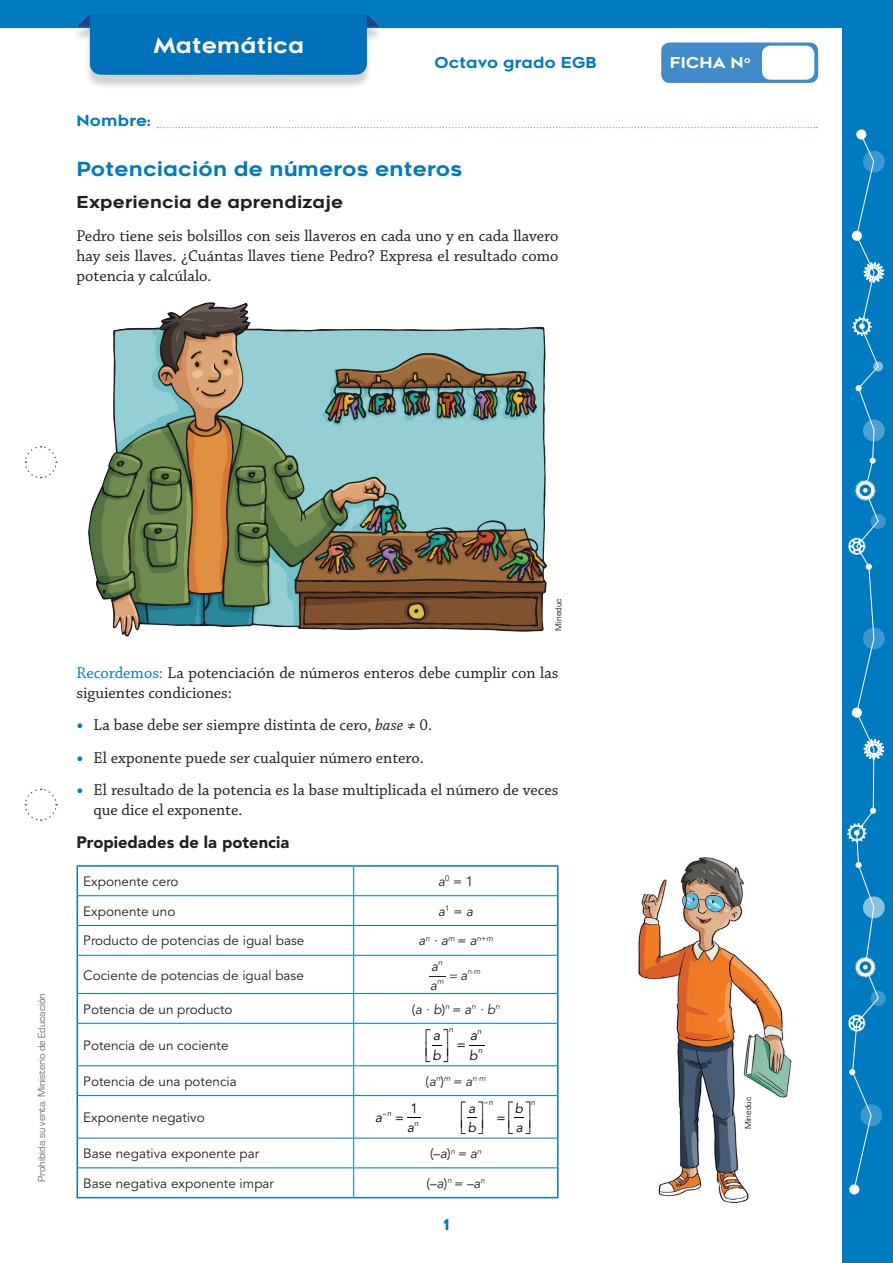
<style>
.page{position:relative;width:893px;height:1263px;background:#fff}
.page>*{position:absolute;margin:0;border:0;box-sizing:border-box;transform-origin:0 0}
.t1{font:21px "Metrosant";color:#fff}
.Títulos_principales{font:19.5px "Metrosant";color:#007ac0}
.Cuerpo_de_texto{font:16.5px/19.8px "Chaparral Pro";color:#231f20}
.Títulos_secundarios{font:16.5px "Metrosant";color:#231f20}
.Título_tablas_e_info{font:900 16.5px "Avenir LT Std";color:#231f20}
.Grado_curso{font:15px "Metrosant";color:#007ac0}
.t2{font:15px "Metrosant";color:#fff}
.t3{font:13.8px/16px "Symbol";color:#000}
.t4{font:italic 13.8px/19.4px "Avenir LT Std";color:#000}
.Infografía{font:13.5px "Avenir LT Std";color:#231f20}
.Infografía-2{font:italic 13.5px "Avenir LT Std";color:#231f20}
.t5{font:13.5px/15.8px "Symbol";color:#000}
.t6{font:italic 13.5px/18.9px "Avenir LT Std";color:#000}
.t7{font:13.5px/18.9px "Avenir LT Std";color:#000}
.t8{font:10.5px "Eurostile";color:#6c6d70}
.Crédito_de_foto{font:9px "Eurostile";color:#231f20}
.t9{font:italic 7.95px "Avenir LT Std";color:#000}
.Infografía-3{font:italic 7.8px "Avenir LT Std";color:#231f20}
.t10{font:italic 7.8px "Avenir LT Std";color:#000}
.t11{font:7.8px "Avenir LT Std";color:#000}
.s1{color:#007ac0}
.s2{font-weight:700;color:#007ac0}
.s3{font-style:italic}
.s4{font-style:normal}
.s5{font-style:normal;font-size:13.5px}
.s6{font-size:13.5px}
</style>
<div class="page">
<div style="left:0;top:0;width:893px;height:28px;background:#007ac0"></div>
<div style="left:842px;top:0;width:51px;height:1263px;background:#007ac0"></div>
<img style="left:76px;top:13px;width:305px;height:73px">
<svg style="left:24px;top:446px;width:34px;height:33px"></svg>
<svg style="left:24px;top:788px;width:34px;height:33px"></svg>
<svg style="left:157px;top:127px;width:660px;height:1px"></svg>
<div style="left:661px;top:43px;width:157px;height:40px;background:#408bca;border-radius:9px"></div>
<div style="left:762px;top:46px;width:52px;height:34px;background:#fff;border-radius:9px"></div>
<svg style="left:870px;top:513px;width:16px;height:16px"></svg>
<svg style="left:870px;top:990px;width:16px;height:16px"></svg>
<div style="left:849px;top:1184px;width:10px;height:11px;background:#fff;border-radius:50%"></div>
<div style="left:856px;top:129px;width:11px;height:11px;background:#fff;border-radius:50%"></div>
<svg style="left:847px;top:134px;width:37px;height:1058px"></svg>
<hr style="left:77px;top:865px;width:277px;height:2px;background:#007ac0">
<hr style="left:354px;top:865px;width:205px;height:2px;background:#007ac0">
<hr style="left:557px;top:867px;width:2px;height:29px;background:#007ac0">
<svg style="left:77px;top:867px;width:1px;height:58px"></svg>
<hr style="left:77px;top:925px;width:1px;height:30px;background:#007ac0">
<hr style="left:77px;top:955px;width:1px;height:38px;background:#007ac0">
<hr style="left:77px;top:993px;width:1px;height:30px;background:#007ac0">
<hr style="left:77px;top:1023px;width:1px;height:43px;background:#007ac0">
<svg style="left:77px;top:1066px;width:1px;height:29px"></svg>
<hr style="left:77px;top:1095px;width:1px;height:43px;background:#007ac0">
<hr style="left:77px;top:1138px;width:1px;height:30px;background:#007ac0">
<hr style="left:78px;top:895px;width:276px;height:1px;background:#007ac0">
<svg style="left:353px;top:867px;width:1px;height:88px"></svg>
<hr style="left:353px;top:956px;width:1px;height:37px;background:#007ac0">
<svg style="left:353px;top:994px;width:1px;height:29px"></svg>
<hr style="left:353px;top:1024px;width:1px;height:41px;background:#007ac0">
<svg style="left:353px;top:1066px;width:1px;height:29px"></svg>
<hr style="left:353px;top:1096px;width:1px;height:42px;background:#007ac0">
<hr style="left:354px;top:895px;width:203px;height:1px;background:#007ac0">
<hr style="left:557px;top:896px;width:2px;height:29px;background:#007ac0">
<hr style="left:557px;top:925px;width:2px;height:30px;background:#007ac0">
<hr style="left:557px;top:955px;width:2px;height:38px;background:#007ac0">
<hr style="left:557px;top:993px;width:2px;height:30px;background:#007ac0">
<hr style="left:557px;top:1023px;width:2px;height:43px;background:#007ac0">
<hr style="left:557px;top:1066px;width:2px;height:29px;background:#007ac0">
<hr style="left:557px;top:1095px;width:2px;height:43px;background:#007ac0">
<hr style="left:557px;top:1138px;width:2px;height:30px;background:#007ac0">
<svg style="left:77px;top:1168px;width:1px;height:29px"></svg>
<hr style="left:78px;top:925px;width:276px;height:1px;background:#007ac0">
<hr style="left:78px;top:955px;width:276px;height:1px;background:#007ac0">
<hr style="left:78px;top:993px;width:276px;height:1px;background:#007ac0">
<hr style="left:78px;top:1023px;width:276px;height:1px;background:#007ac0">
<hr style="left:78px;top:1065px;width:276px;height:1px;background:#007ac0">
<hr style="left:78px;top:1095px;width:276px;height:1px;background:#007ac0">
<hr style="left:78px;top:1138px;width:276px;height:1px;background:#007ac0">
<hr style="left:78px;top:1167px;width:276px;height:1px;background:#007ac0">
<hr style="left:77px;top:1197px;width:277px;height:1px;background:#007ac0">
<svg style="left:353px;top:1138px;width:1px;height:59px"></svg>
<hr style="left:354px;top:925px;width:203px;height:1px;background:#007ac0">
<hr style="left:354px;top:955px;width:203px;height:1px;background:#007ac0">
<hr style="left:354px;top:993px;width:203px;height:1px;background:#007ac0">
<hr style="left:354px;top:1023px;width:203px;height:1px;background:#007ac0">
<hr style="left:354px;top:1065px;width:203px;height:1px;background:#007ac0">
<hr style="left:354px;top:1095px;width:203px;height:1px;background:#007ac0">
<hr style="left:354px;top:1138px;width:203px;height:1px;background:#007ac0">
<hr style="left:354px;top:1167px;width:203px;height:1px;background:#007ac0">
<hr style="left:557px;top:1168px;width:2px;height:29px;background:#007ac0">
<hr style="left:354px;top:1197px;width:205px;height:1px;background:#007ac0">
<img style="left:89px;top:302px;width:457px;height:334px">
<img style="left:638px;top:857px;width:154px;height:346px">
<svg style="left:430px;top:976px;width:16px;height:1px"></svg>
<svg style="left:469px;top:1045px;width:15px;height:1px"></svg>
<svg style="left:407px;top:1117px;width:13px;height:1px"></svg>
<p class="t1" style="left:153px;top:32px;width:152px">Matemática</p>
<p class="Grado_curso" style="left:77px;top:111px;width:76px">Nombre:</p>
<p class="Grado_curso" style="left:435px;top:52px;width:164px">Octavo grado EGB</p>
<p class="Títulos_principales" style="left:77px;top:156px;width:388px">Potenciación de números enteros</p>
<p class="Títulos_secundarios" style="left:77px;top:192px;width:268px">Experiencia de aprendizaje</p>
<p class="Cuerpo_de_texto" style="left:77px;top:226px;width:483px;text-align:justify">Pedro tiene seis bolsillos con seis llaveros en cada uno y en cada llavero hay seis llaves. ¿Cuántas llaves tiene Pedro? Expresa el resultado como potencia y calcúlalo.</p>
<p class="t2" style="left:670px;top:53px;width:82px">FICHA N<sup>o</sup></p>
<p class="t8" style="left:36px;top:1182px;width:190px;rotate:-90deg">Prohibida su venta. Ministerio de Educación</p>
<p class="Crédito_de_foto" style="left:554px;top:630px;width:34px;rotate:-90deg">Mineduc</p>
<p class="Cuerpo_de_texto" style="left:77px;top:663px;width:483px"><span class="s1">Recordemos:</span> La potenciación de números enteros debe cumplir con las siguientes condiciones:</p>
<p class="Cuerpo_de_texto" style="left:77px;top:716px;width:357px"><span class="s2">•</span> La base debe ser siempre distinta de cero, <span class="s3">base</span> ≠ 0.</p>
<p class="Cuerpo_de_texto" style="left:77px;top:748px;width:349px"><span class="s2">•</span> El exponente puede ser cualquier número entero.</p>
<p class="Cuerpo_de_texto" style="left:94px;top:781px;width:466px;text-indent:-17px"><span class="s2">•</span> El resultado de la potencia es la base multiplicada el número de veces que dice el exponente.</p>
<p class="Título_tablas_e_info" style="left:77px;top:832px;width:214px">Propiedades de la potencia</p>
<p class="Infografía" style="left:83px;top:873px;width:97px">Exponente cero</p>
<p class="Infografía" style="left:438px;top:873px;width:37px"><span class="s3">a</span><sup>0</sup> = 1</p>
<p class="Infografía" style="left:83px;top:903px;width:94px">Exponente uno</p>
<p class="Infografía-2" style="left:438px;top:903px;width:36px">a<sup>1</sup> <span class="s4">=</span> a</p>
<p class="Infografía" style="left:83px;top:933px;width:223px">Producto de potencias de igual base</p>
<p class="Infografía-2" style="left:418px;top:933px;width:76px">a<sup>n</sup> ∙ a<sup>m</sup> = a<sup>n</sup><sup>+</sup><sup>m</sup></p>
<p class="Infografía" style="left:83px;top:967px;width:222px">Cociente de potencias de igual base</p>
<p class="Infografía-3" style="left:438px;top:958px;width:6px">n</p>
<p class="Infografía-3" style="left:437px;top:977px;width:8px">m</p>
<p class="Infografía-2" style="left:431px;top:958px;width:9px">a</p>
<p class="Infografía-2" style="left:430px;top:978px;width:9px">a</p>
<p class="Infografía-3" style="left:468px;top:966px;width:14px">nm</p>
<p class="Infografía-2" style="left:460px;top:967px;width:9px">a</p>
<p class="Infografía" style="left:83px;top:1001px;width:151px">Potencia de un producto</p>
<p class="Infografía-2" style="left:412px;top:1001px;width:90px"><span class="s4">(</span>a ∙ b<span class="s4">)</span><sup>n</sup> = a<sup>n</sup> ∙ b<sup>n</sup></p>
<p class="Infografía" style="left:83px;top:1037px;width:147px">Potencia de un cociente</p>
<p class="t4" style="left:432px;top:1026px;width:10px">a b</p>
<p class="t3" style="left:426px;top:1029px;width:7px">⎡ ⎣⎢</p>
<p class="t3" style="left:443px;top:1029px;width:7px">⎤ ⎦⎥</p>
<p class="t9" style="left:449px;top:1025px;width:6px">n</p>
<p class="t4" style="left:469px;top:1026px;width:14px">a<sup>n </sup>b</p>
<p class="t9" style="left:478px;top:1046px;width:6px">n</p>
<p class="Infografía" style="left:83px;top:1073px;width:155px">Potencia de una potencia</p>
<p class="Infografía-3" style="left:426px;top:1074px;width:62px"><span class="s5">(</span><span class="s6">a</span>n<span class="s5">)</span>m <span class="s6">= a</span>n∙m</p>
<p class="Infografía" style="left:83px;top:1109px;width:123px">Exponente negativo</p>
<p class="t6" style="left:375px;top:1108px;width:9px">a</p>
<p class="t5" style="left:461px;top:1102px;width:7px">⎡ ⎣⎢</p>
<p class="t5" style="left:478px;top:1102px;width:7px">⎤ ⎦⎥</p>
<p class="t10" style="left:484px;top:1098px;width:11px">−n</p>
<p class="t6" style="left:515px;top:1099px;width:10px">b a</p>
<p class="t5" style="left:509px;top:1102px;width:7px">⎡ ⎣⎢</p>
<p class="t5" style="left:525px;top:1102px;width:7px">⎤ ⎦⎥</p>
<p class="t10" style="left:531px;top:1098px;width:6px">n</p>
<p class="t11" style="left:383px;top:1108px;width:10px">–<span class="s3">n</span></p>
<p class="t7" style="left:407px;top:1099px;width:13px">1 <span class="s3">a</span><sup>n</sup></p>
<p class="t6" style="left:468px;top:1099px;width:10px">a b</p>
<p class="Infografía" style="left:83px;top:1146px;width:178px">Base negativa exponente par</p>
<p class="Infografía" style="left:430px;top:1146px;width:53px">(–<span class="s3">a</span>)<sup>n</sup> <span class="s3">= a</span><sup>n</sup></p>
<p class="Infografía" style="left:83px;top:1175px;width:192px">Base negativa exponente impar</p>
<p class="Infografía-2" style="left:427px;top:1175px;width:60px"><span class="s4">(–</span>a<span class="s4">)</span><sup>n</sup> = –a<sup>n</sup></p>
<p class="Grado_curso" style="left:443px;top:1215px;width:8px">1</p>
<p class="Crédito_de_foto" style="left:743px;top:1129px;width:34px;rotate:-90deg">Mineduc</p>
</div>
